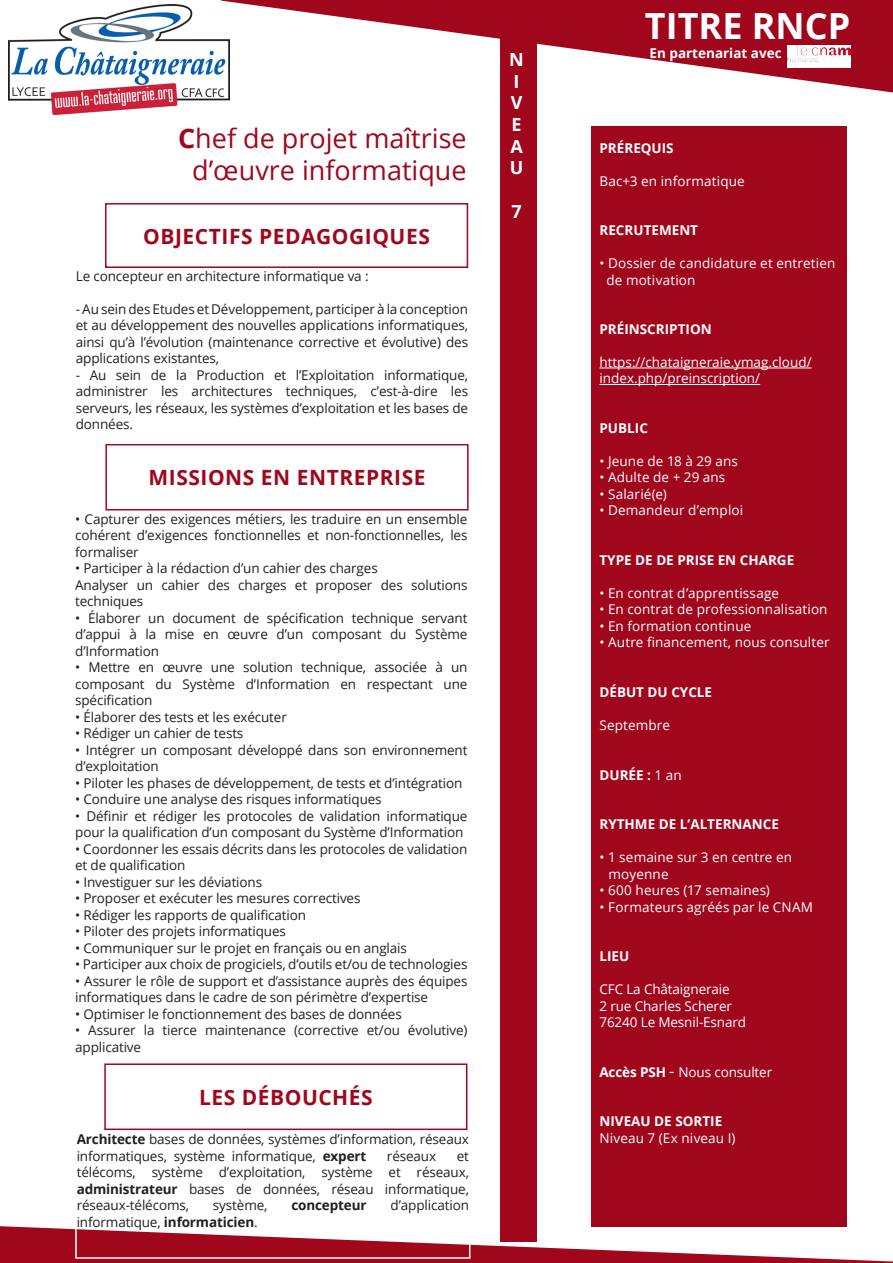
<style>
.page{position:relative;width:893px;height:1263px;background:#fff}
.page>*{position:absolute;margin:0;border:0;box-sizing:border-box;transform-origin:0 0}
.t1{font:700 36px "Open Sans";color:#fff}
.t2{font:27px/32.4px "Open Sans";color:#a0071d;text-align:center}
.t3{font:700 21px "Open Sans";letter-spacing:.025em;color:#a0071d}
.t4{font:700 18px "Open Sans";color:#fff}
.t5{font:13.5px/16.5px "Open Sans";letter-spacing:-.01em;color:#231f20}
.t6{font:13.5px/16.5px "Open Sans";letter-spacing:.01em;color:#fff}
.t7{font:700 13.5px "Open Sans";color:#fff}
.t8{font:13.5px "Open Sans";letter-spacing:-.01em;color:#fff}
.t9{font:700 13.5px "Open Sans";letter-spacing:-.01em;color:#231f20}
.s1{font-weight:700}
.s2{font-weight:400}
.s3{font-size:16.5px}
</style>
<div class="page">
<div style="left:105px;top:444px;width:364px;height:66px;border:2px solid #a0071d"></div>
<div style="left:591px;top:126px;width:255px;height:1100px;background:#a0071d"></div>
<hr style="left:599px;top:368px;width:213px;height:1px;background:#fff">
<hr style="left:599px;top:384px;width:161px;height:1px;background:#fff">
<div style="left:501px;top:38px;width:36px;height:1204px;background:#a0071d"></div>
<svg style="left:221px;top:0;width:672px;height:92px;fill:#a0071d"></svg>
<img style="left:9px;top:4px;width:221px;height:111px">
<div style="left:105px;top:203px;width:363px;height:65px;border:2px solid #a0071d"></div>
<svg style="left:0;top:1226px;width:893px;height:37px"></svg>
<div style="left:104px;top:1063px;width:363px;height:67px;border:2px solid #a0071d"></div>
<div style="left:75px;top:1132px;width:395px;height:127px;border:2px solid #fff"></div>
<div style="left:787px;top:45px;width:63px;height:23px;background:#fff"></div>
<img style="left:787px;top:45px;width:63px;height:17px">
<p class="t2" style="left:178px;top:121px;width:290px"><span class="s1">C</span>hef de projet maîtrise d’œuvre informatique</p>
<p class="t3" style="left:143px;top:221px;width:288px">OBJECTIFS PEDAGOGIQUES</p>
<p class="t5" style="left:76px;top:267px;width:294px">Le concepteur en architecture informatique va :</p>
<p class="t5" style="left:76px;top:300px;width:394px;text-align:justify">- Au sein des Etudes et Développement, participer à la conception et au développement des nouvelles applications informatiques, ainsi qu’à l’évolution (maintenance corrective et évolutive) des applications existantes,</p>
<p class="t5" style="left:76px;top:366px;width:394px;text-align:justify">- Au sein de la Production et l’Exploitation informatique, administrer les architectures techniques, c’est-à-dire les serveurs, les réseaux, les systèmes d’exploitation et les bases de données.</p>
<p class="t3" style="left:149px;top:463px;width:278px">MISSIONS EN ENTREPRISE</p>
<p class="t5" style="left:75px;top:510px;width:394px;text-align:justify">• Capturer des exigences métiers, les traduire en un ensemble cohérent d’exigences fonctionnelles et non-fonctionnelles, les formaliser</p>
<p class="t5" style="left:75px;top:560px;width:304px">• Participer à la rédaction d’un cahier des charges</p>
<p class="t5" style="left:75px;top:576px;width:394px">Analyser un cahier des charges et proposer des solutions techniques</p>
<p class="t5" style="left:75px;top:609px;width:394px;text-align:justify">• Élaborer un document de spécification technique servant d’appui à la mise en œuvre d’un composant du Système d’Information</p>
<p class="t5" style="left:75px;top:659px;width:394px;text-align:justify">• Mettre en œuvre une solution technique, associée à un composant du Système d’Information en respectant une spécification</p>
<p class="t5" style="left:75px;top:708px;width:213px">• Élaborer des tests et les exécuter</p>
<p class="t5" style="left:75px;top:725px;width:170px">• Rédiger un cahier de tests</p>
<p class="t5" style="left:75px;top:741px;width:394px">• Intégrer un composant développé dans son environnement d’exploitation</p>
<p class="t5" style="left:75px;top:774px;width:389px">• Piloter les phases de développement, de tests et d’intégration</p>
<p class="t5" style="left:75px;top:791px;width:308px">• Conduire une analyse des risques informatiques</p>
<p class="t5" style="left:75px;top:807px;width:394px">• Définir et rédiger les protocoles de validation informatique pour la qualification d’un composant du Système d’Information</p>
<p class="t5" style="left:75px;top:840px;width:394px">• Coordonner les essais décrits dans les protocoles de validation et de qualification</p>
<p class="t5" style="left:75px;top:873px;width:188px">• Investiguer sur les déviations</p>
<p class="t5" style="left:75px;top:890px;width:287px">• Proposer et exécuter les mesures correctives</p>
<p class="t5" style="left:75px;top:906px;width:232px">• Rédiger les rapports de qualification</p>
<p class="t5" style="left:75px;top:923px;width:212px">• Piloter des projets informatiques</p>
<p class="t5" style="left:75px;top:939px;width:333px">• Communiquer sur le projet en français ou en anglais</p>
<p class="t5" style="left:75px;top:956px;width:394px">• Participer aux choix de progiciels, d’outils et/ou de technologies</p>
<p class="t5" style="left:75px;top:972px;width:394px">• Assurer le rôle de support et d’assistance auprès des équipes informatiques dans le cadre de son périmètre d’expertise</p>
<p class="t5" style="left:75px;top:1005px;width:328px">• Optimiser le fonctionnement des bases de données</p>
<p class="t5" style="left:75px;top:1022px;width:394px">• Assurer la tierce maintenance (corrective et/ou évolutive) applicative</p>
<p class="t3" style="left:199px;top:1082px;width:175px">LES DÉBOUCHÉS</p>
<p class="t5" style="left:77px;top:1130px;width:394px"><span class="s1">Architecte</span> bases de données, systèmes d’information, réseaux informatiques, système informatique, <span class="s1">expert</span></p>
<p class="t5" style="left:387px;top:1147px;width:51px">réseaux</p>
<p class="t5" style="left:77px;top:1147px;width:394px;text-align:justify;text-indent:380px">et télécoms, système d’exploitation, système et réseaux, <span class="s1">administrateur</span> bases de données, réseau informatique, réseaux-télécoms,</p>
<p class="t5" style="left:213px;top:1196px;width:56px">système,</p>
<p class="t9" style="left:291px;top:1195px;width:77px">concepteur</p>
<p class="t5" style="left:391px;top:1196px;width:80px">d’application</p>
<p class="t5" style="left:77px;top:1213px;width:183px">informatique, <span class="s1">informaticien</span>.</p>
<p class="t4" style="left:509px;top:47px;width:16px">N</p>
<p class="t4" style="left:514px;top:69px;width:7px">I</p>
<p class="t4" style="left:511px;top:90px;width:13px">V</p>
<p class="t4" style="left:511px;top:112px;width:12px">E</p>
<p class="t4" style="left:510px;top:133px;width:14px">A</p>
<p class="t4" style="left:510px;top:155px;width:15px">U</p>
<p class="t4" style="left:511px;top:198px;width:12px">7</p>
<p class="t1" style="left:645px;top:0;width:207px">TITRE RNCP</p>
<p class="t7" style="left:649px;top:43px;width:134px">En partenariat avec</p>
<p class="t7" style="left:599px;top:138px;width:76px">PRÉREQUIS</p>
<p class="t6" style="left:599px;top:172px;width:147px">Bac+3 en informatique</p>
<p class="t7" style="left:599px;top:221px;width:100px">RECRUTEMENT</p>
<p class="t6" style="left:599px;top:255px;width:237px">• Dossier de candidature et entretien</p>
<p class="t6" style="left:606px;top:271px;width:90px">de motivation</p>
<p class="t7" style="left:599px;top:320px;width:114px">PRÉINSCRIPTION</p>
<p class="t6" style="left:599px;top:353px;width:214px">https://chataigneraie.ymag.cloud/ index.php/preinscription/</p>
<p class="t7" style="left:599px;top:418px;width:50px">PUBLIC</p>
<p class="t6" style="left:599px;top:452px;width:140px">• Jeune de 18 à 29 ans</p>
<p class="t6" style="left:599px;top:469px;width:127px">• Adulte de + 29 ans</p>
<p class="t6" style="left:599px;top:485px;width:69px">• Salarié(e)</p>
<p class="t6" style="left:599px;top:502px;width:145px">• Demandeur d’emploi</p>
<p class="t7" style="left:599px;top:550px;width:196px">TYPE DE DE PRISE EN CHARGE</p>
<p class="t6" style="left:599px;top:584px;width:181px">• En contrat d’apprentissage</p>
<p class="t6" style="left:599px;top:601px;width:230px">• En contrat de professionnalisation</p>
<p class="t6" style="left:599px;top:617px;width:153px">• En formation continue</p>
<p class="t6" style="left:599px;top:634px;width:232px">• Autre financement, nous consulter</p>
<p class="t7" style="left:599px;top:682px;width:114px">DÉBUT DU CYCLE</p>
<p class="t6" style="left:599px;top:716px;width:72px">Septembre</p>
<p class="t7" style="left:599px;top:765px;width:84px">DURÉE : <span class="s2">1 an</span></p>
<p class="t7" style="left:599px;top:814px;width:181px">RYTHME DE L’ALTERNANCE</p>
<p class="t6" style="left:608px;top:848px;width:185px;text-indent:-9px">• 1 semaine sur 3 en centre en moyenne</p>
<p class="t6" style="left:599px;top:881px;width:172px">• 600 heures (17 semaines)</p>
<p class="t6" style="left:599px;top:898px;width:215px">• Formateurs agréés par le CNAM</p>
<p class="t7" style="left:599px;top:946px;width:31px">LIEU</p>
<p class="t8" style="left:599px;top:980px;width:132px">CFC La Châtaigneraie</p>
<p class="t8" style="left:599px;top:996px;width:134px">2 rue Charles Scherer</p>
<p class="t8" style="left:599px;top:1013px;width:148px">76240 Le Mesnil-Esnard</p>
<p class="t8" style="left:599px;top:1062px;width:174px"><span class="s1">Accès PSH</span> <span class="s3">-</span> Nous consulter</p>
<p class="t7" style="left:599px;top:1111px;width:124px">NIVEAU DE SORTIE</p>
<p class="t6" style="left:599px;top:1129px;width:138px">Niveau 7 (Ex niveau I)</p>
</div>
